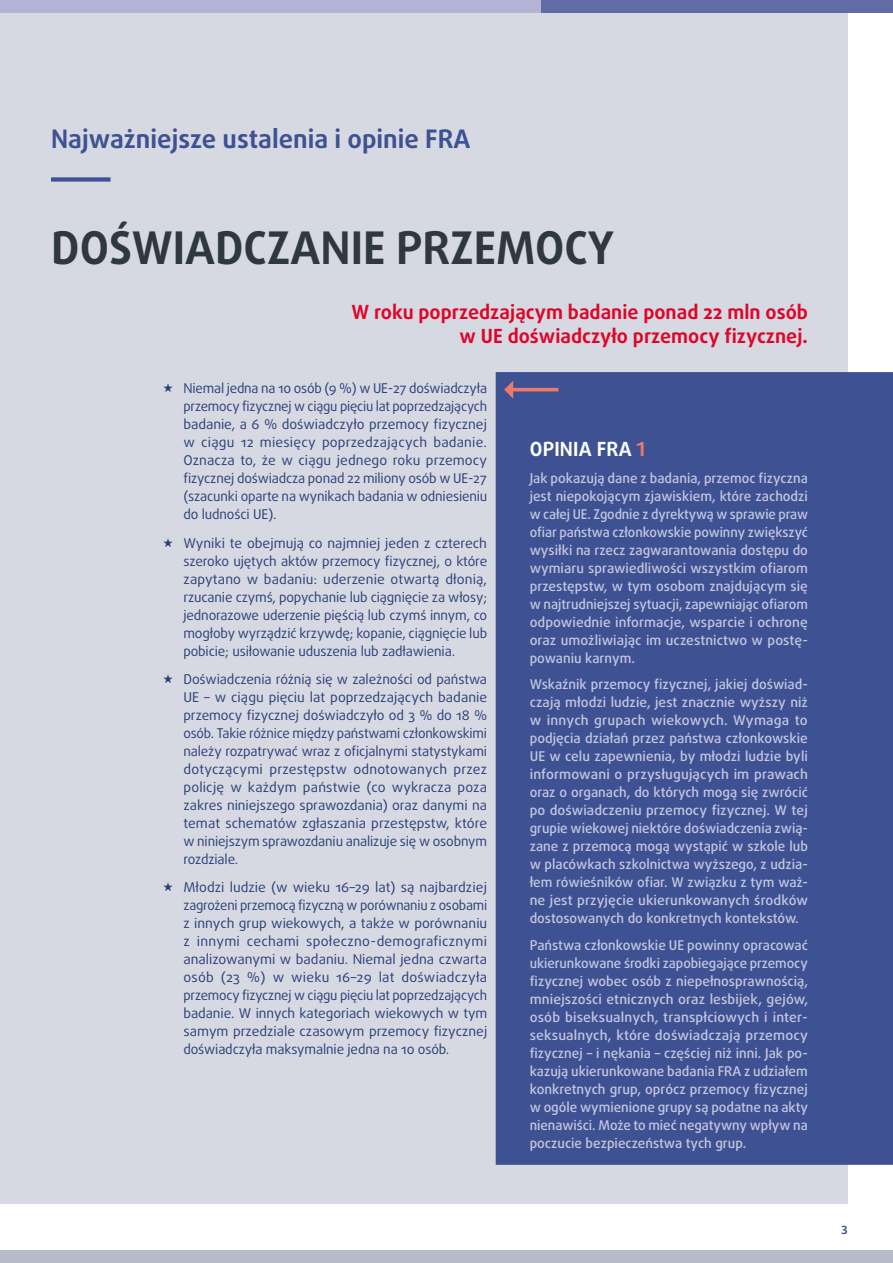
<style>
.page{position:relative;width:893px;height:1263px;background:#fff}
.page>*{position:absolute;margin:0;border:0;box-sizing:border-box;transform-origin:0 0}
.title_1_next{font:700 45px "Daxline Pro";color:#2f383f}
.title_0{font:700 25.5px "Daxline Pro";color:#3e5293}
.title_2_break{font:700 19.5px/24px "Daxline Pro";color:#dd0629;text-align:right}
.opinion_title{font:700 19.5px "Daxline Pro";letter-spacing:.01em;color:#fff}
.t1{font:13.5px/18px "Daxline Pro";letter-spacing:-.01em;color:#2a3f79;text-align:justify}
.opinion_body{font:500 13.5px/18px "Daxline Pro";color:#c6c6df;text-align:justify}
.t2{font:700 11.25px "Daxline Pro";color:#3e5293}
.s1{color:#eb7a6b}
</style>
<div class="page">
<div style="left:0;top:0;width:848px;height:1204px;background:#d7d9e2"></div>
<div style="left:496px;top:372px;width:397px;height:793px;background:#3e5293"></div>
<svg style="left:504px;top:381px;width:54px;height:18px"></svg>
<div style="left:51px;top:177px;width:60px;height:5px;background:#3e5293"></div>
<div style="left:0;top:1250px;width:893px;height:13px;background:#b6bbca"></div>
<div style="left:540px;top:0;width:353px;height:13px;background:#616ba5"></div>
<div style="left:0;top:0;width:540px;height:13px;background:#b3b3d4"></div>
<p class="title_0" style="left:51px;top:121px;width:421px">Najważniejsze ustalenia i opinie FRA</p>
<p class="title_1_next" style="left:51px;top:218px;width:564px">DOŚWIADCZANIE PRZEMOCY</p>
<p class="title_2_break" style="left:351px;top:300px;width:458px">W roku poprzedzającym badanie ponad 22 mln osób w UE doświadczyło przemocy fizycznej.</p>
<p class="t1" style="left:183px;top:380px;width:305px">Niemal jedna na 10 osób (9 %) w UE-27 doświadczyła przemocy fizycznej w ciągu pięciu lat poprzedzających badanie, a 6 % doświadczyło przemocy fizycznej w ciągu 12 miesięcy poprzedzających badanie.<br>Oznacza to, że w ciągu jednego roku przemocy fizycznej doświadcza ponad 22 miliony osób w UE-27 (szacunki oparte na wynikach badania w odniesieniu do ludności UE).</p>
<p class="t1" style="left:183px;top:534px;width:305px">Wyniki te obejmują co najmniej jeden z czterech szeroko ujętych aktów przemocy fizycznej, o które zapytano w badaniu: uderzenie otwartą dłonią, rzucanie czymś, popychanie lub ciągnięcie za włosy; jednorazowe uderzenie pięścią lub czymś innym, co mogłoby wyrządzić krzywdę; kopanie, ciągnięcie lub pobicie; usiłowanie uduszenia lub zadławienia.</p>
<p class="t1" style="left:183px;top:670px;width:305px">Doświadczenia różnią się w zależności od państwa UE – w ciągu pięciu lat poprzedzających badanie przemocy fizycznej doświadczyło od 3 % do 18 % osób. Takie różnice między państwami członkowskimi należy rozpatrywać wraz z oficjalnymi statystykami dotyczącymi przestępstw odnotowanych przez policję w każdym państwie (co wykracza poza zakres niniejszego sprawozdania) oraz danymi na temat schematów zgłaszania przestępstw, które w niniejszym sprawozdaniu analizuje się w osobnym rozdziale.</p>
<p class="t1" style="left:183px;top:878px;width:305px">Młodzi ludzie (w wieku 16–29 lat) są najbardziej zagrożeni przemocą fizyczną w porównaniu z osobami z innych grup wiekowych, a także w porównaniu z innymi cechami społeczno-demograficznymi analizowanymi w badaniu. Niemal jedna czwarta osób (23 %) w wieku 16–29 lat doświadczyła przemocy fizycznej w ciągu pięciu lat poprzedzających badanie. W innych kategoriach wiekowych w tym samym przedziale czasowym przemocy fizycznej doświadczyła maksymalnie jedna na 10 osób.</p>
<p class="opinion_title" style="left:530px;top:436px;width:117px">OPINIA FRA <span class="s1">1</span></p>
<p class="opinion_body" style="left:530px;top:469px;width:280px">Jak pokazują dane z badania, przemoc fizyczna jest niepokojącym zjawiskiem, które zachodzi w całej UE. Zgodnie z dyrektywą w sprawie praw ofiar państwa członkowskie powinny zwiększyć wysiłki na rzecz zagwarantowania dostępu do wymiaru sprawiedliwości wszystkim ofiarom przestępstw, w tym osobom znajdującym się w najtrudniejszej sytuacji, zapewniając ofiarom odpowiednie informacje, wsparcie i ochronę oraz umożliwiając im uczestnictwo w postę&shy;powaniu karnym.</p>
<p class="opinion_body" style="left:530px;top:675px;width:280px">Wskaźnik przemocy fizycznej, jakiej doświad&shy;czają młodzi ludzie, jest znacznie wyższy niż w innych grupach wiekowych. Wymaga to podjęcia działań przez państwa członkowskie UE w celu zapewnienia, by młodzi ludzie byli informowani o przysługujących im prawach oraz o organach, do których mogą się zwrócić po doświadczeniu przemocy fizycznej. W tej grupie wiekowej niektóre doświadczenia zwią&shy;zane z przemocą mogą wystąpić w szkole lub w placówkach szkolnictwa wyższego, z udzia&shy;łem rówieśników ofiar. W związku z tym waż&shy;ne jest przyjęcie ukierunkowanych środków dostosowanych do konkretnych kontekstów.</p>
<p class="opinion_body" style="left:530px;top:936px;width:280px">Państwa członkowskie UE powinny opracować ukierunkowane środki zapobiegające przemocy fizycznej wobec osób z niepełnosprawnością, mniejszości etnicznych oraz lesbijek, gejów, osób biseksualnych, transpłciowych i inter&shy;seksualnych, które doświadczają przemocy fizycznej – i nękania – częściej niż inni. Jak po&shy;kazują ukierunkowane badania FRA z udziałem konkretnych grup, oprócz przemocy fizycznej w ogóle wymienione grupy są podatne na akty nienawiści. Może to mieć negatywny wpływ na poczucie bezpieczeństwa tych grup.</p>
<p class="t2" style="left:841px;top:1222px;width:8px">3</p>
</div>
